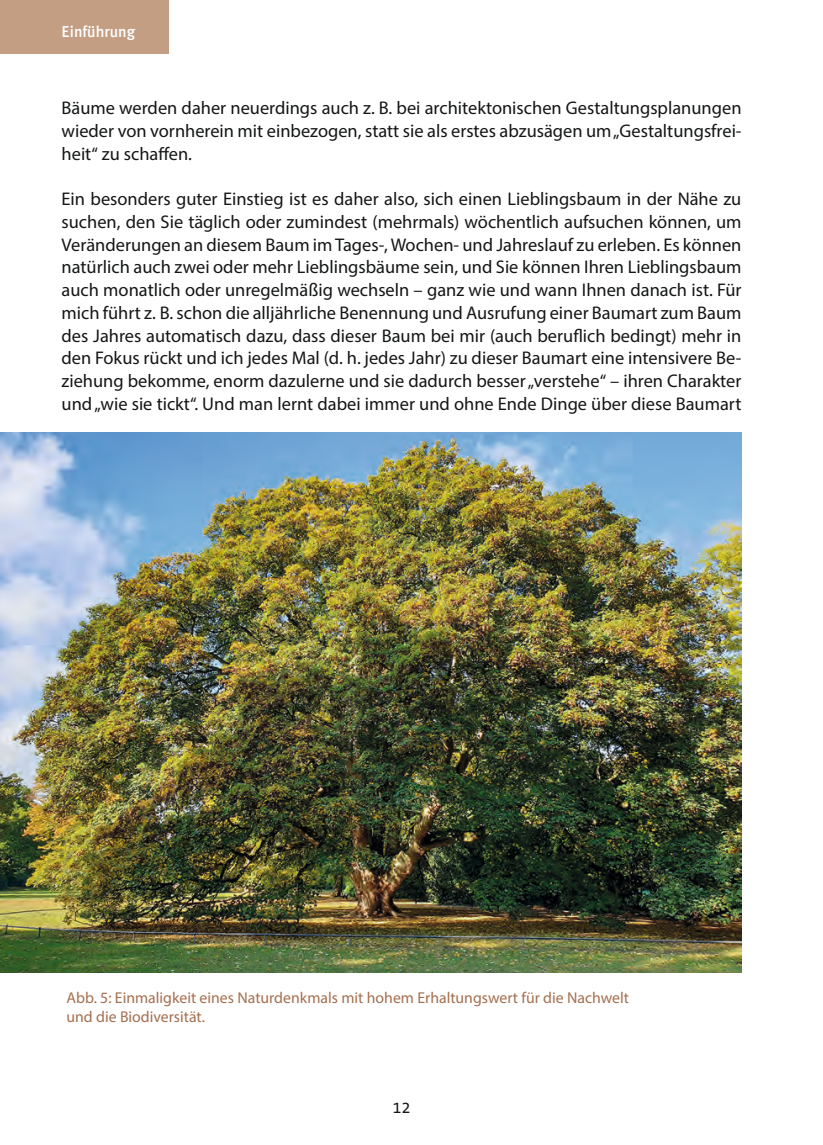
<style>
.page{position:relative;width:823px;height:1145px;background:#fff}
.page>*{position:absolute;margin:0;border:0;box-sizing:border-box;transform-origin:0 0}
.t1{font:18.38px/22.8px "Myriad Pro";color:#151616;text-align:justify}
.t2{font:15.75px/18.9px "Myriad Pro";color:#a46f4f}
.t3{font:500 15.75px "Meta Plus Lining";color:#fff}
.t4{font:15.75px "The Sans B5 Plain";color:#151616}
</style>
<div class="page">
<img style="left:0;top:433px;width:741px;height:540px">
<div style="left:0;top:0;width:168px;height:53px;background:#c39e83"></div>
<p class="t3" style="left:62px;top:23px;width:75px">Einführung</p>
<p class="t1" style="left:62px;top:96px;width:681px">Bäume werden daher neuerdings auch z. B. bei architektonischen Gestaltungsplanungen wieder von vornherein mit einbezogen, statt sie als erstes abzusägen um „Gestaltungsfrei&shy;heit“ zu schaffen.</p>
<p class="t1" style="left:62px;top:187px;width:681px">Ein besonders guter Einstieg ist es daher also, sich einen Lieblingsbaum in der Nähe zu suchen, den Sie täglich oder zumindest (mehrmals) wöchentlich aufsuchen können, um Veränderungen an diesem Baum im Tages-, Wochen- und Jahreslauf zu erleben. Es können natürlich auch zwei oder mehr Lieblingsbäume sein, und Sie können Ihren Lieblingsbaum auch monatlich oder unregelmäßig wechseln – ganz wie und wann Ihnen danach ist. Für mich führt z. B. schon die alljährliche Benennung und Ausrufung einer Baumart zum Baum des Jahres automatisch dazu, dass dieser Baum bei mir (auch beruflich bedingt) mehr in den Fokus rückt und ich jedes Mal (d. h. jedes Jahr) zu dieser Baumart eine intensivere Be&shy;ziehung bekomme, enorm dazulerne und sie dadurch besser „verstehe“ – ihren Charakter und „wie sie tickt“. Und man lernt dabei immer und ohne Ende Dinge über diese Baumart</p>
<p class="t2" style="left:67px;top:988px;width:564px">Abb. 5: Einmaligkeit eines Naturdenkmals mit hohem Erhaltungswert für die Nachwelt und die Biodiversität.</p>
<p class="t4" style="left:392px;top:1100px;width:19px">12</p>
</div>
